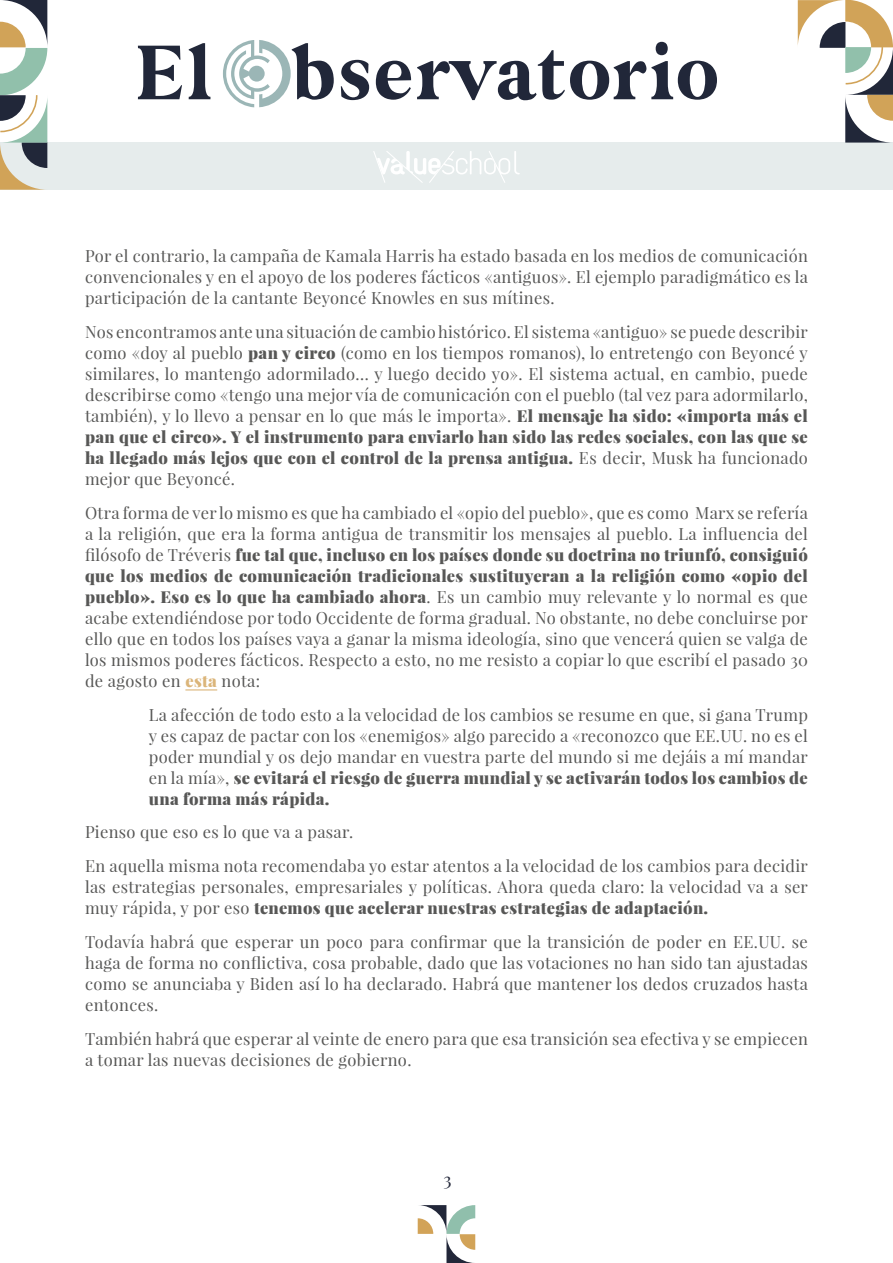
<style>
.page{position:relative;width:893px;height:1263px;background:#fff}
.page>*{position:absolute;margin:0;border:0;box-sizing:border-box;transform-origin:0 0}
.t1{font:85.8px "Glamour Absolute Condensed";letter-spacing:.05em;color:#212739}
.t2{font:18px "Playfair Display";color:#222739}
.Parrafo{font:16.5px/21px "Playfair Display";letter-spacing:.02em;color:#575756;text-align:justify}
.s1{font-weight:900}
.s2{font-weight:900;color:#dbb57a}
</style>
<div class="page">
<div style="left:0;top:142px;width:893px;height:48px;background:#e6ecec"></div>
<svg style="left:798px;top:0;width:95px;height:142px"></svg>
<svg style="left:0;top:0;width:47px;height:190px"></svg>
<svg style="left:223px;top:40px;width:68px;height:67px"></svg>
<svg style="left:418px;top:1205px;width:57px;height:58px"></svg>
<svg style="left:373px;top:151px;width:147px;height:32px"></svg>
<hr style="left:185px;top:689px;width:32px;height:1px;background:#dbb57a">
<h1 class="t1" style="left:137px;top:20px;width:583px">El bservatorio</h1>
<p class="Parrafo" style="left:85px;top:246px;width:724px">Por el contrario, la campaña de Kamala Harris ha estado basada en los medios de comunicación convencionales y en el apoyo de los poderes fácticos «antiguos». El ejemplo paradigmático es la participación de la cantante Beyoncé Knowles en sus mítines.</p>
<p class="Parrafo" style="left:85px;top:321px;width:724px">Nos encontramos ante una situación de cambio histórico. El sistema «antiguo» se puede describir como «doy al pueblo <span class="s1">pan y circo</span> (como en los tiempos romanos), lo entretengo con Beyoncé y similares, lo mantengo adormilado… y luego decido yo». El sistema actual, en cambio, puede describirse como «tengo una mejor vía de comunicación con el pueblo (tal vez para adormilarlo, también), y lo llevo a pensar en lo que más le importa». <span class="s1">El mensaje ha sido: «importa más el pan que el circo». Y el instrumento para enviarlo han sido las redes sociales, con las que se ha llegado más lejos que con el control de la prensa antigua.</span> Es decir, Musk ha funcionado mejor que Beyoncé.</p>
<p class="Parrafo" style="left:85px;top:502px;width:724px">Otra forma de ver lo mismo es que ha cambiado el «opio del pueblo», que es como Marx se refería a la religión, que era la forma antigua de transmitir los mensajes al pueblo. La influencia del filósofo de Tréveris <span class="s1">fue tal que, incluso en los países donde su doctrina no triunfó, consiguió que los medios de comunicación tradicionales sustituyeran a la religión como «opio del pueblo». Eso es lo que ha cambiado ahora</span>. Es un cambio muy relevante y lo normal es que acabe extendiéndose por todo Occidente de forma gradual. No obstante, no debe concluirse por ello que en todos los países vaya a ganar la misma ideología, sino que vencerá quien se valga de los mismos poderes fácticos. Respecto a esto, no me resisto a copiar lo que escribí el pasado 30 de agosto en <span class="s2">esta</span> nota:</p>
<p class="Parrafo" style="left:149px;top:704px;width:661px">La afección de todo esto a la velocidad de los cambios se resume en que, si gana Trump y es capaz de pactar con los «enemigos» algo parecido a «reconozco que EE.UU. no es el poder mundial y os dejo mandar en vuestra parte del mundo si me dejáis a mí mandar en la mía», <span class="s1">se evitará el riesgo de guerra mundial y se activarán todos los cambios de una forma más rápida.</span></p>
<p class="Parrafo" style="left:85px;top:822px;width:270px">Pienso que eso es lo que va a pasar.</p>
<p class="Parrafo" style="left:85px;top:855px;width:724px">En aquella misma nota recomendaba yo estar atentos a la velocidad de los cambios para decidir las estrategias personales, empresariales y políticas. Ahora queda claro: la velocidad va a ser muy rápida, y por eso <span class="s1">tenemos que acelerar nuestras estrategias de adaptación.</span></p>
<p class="Parrafo" style="left:85px;top:931px;width:724px">Todavía habrá que esperar un poco para confirmar que la transición de poder en EE.UU. se haga de forma no conflictiva, cosa probable, dado que las votaciones no han sido tan ajustadas como se anunciaba y Biden así lo ha declarado. Habrá que mantener los dedos cruzados hasta entonces.</p>
<p class="Parrafo" style="left:85px;top:1028px;width:724px">También habrá que esperar al veinte de enero para que esa transición sea efectiva y se empiecen a tomar las nuevas decisiones de gobierno.</p>
<p class="t2" style="left:443px;top:1168px;width:10px">3</p>
</div>
